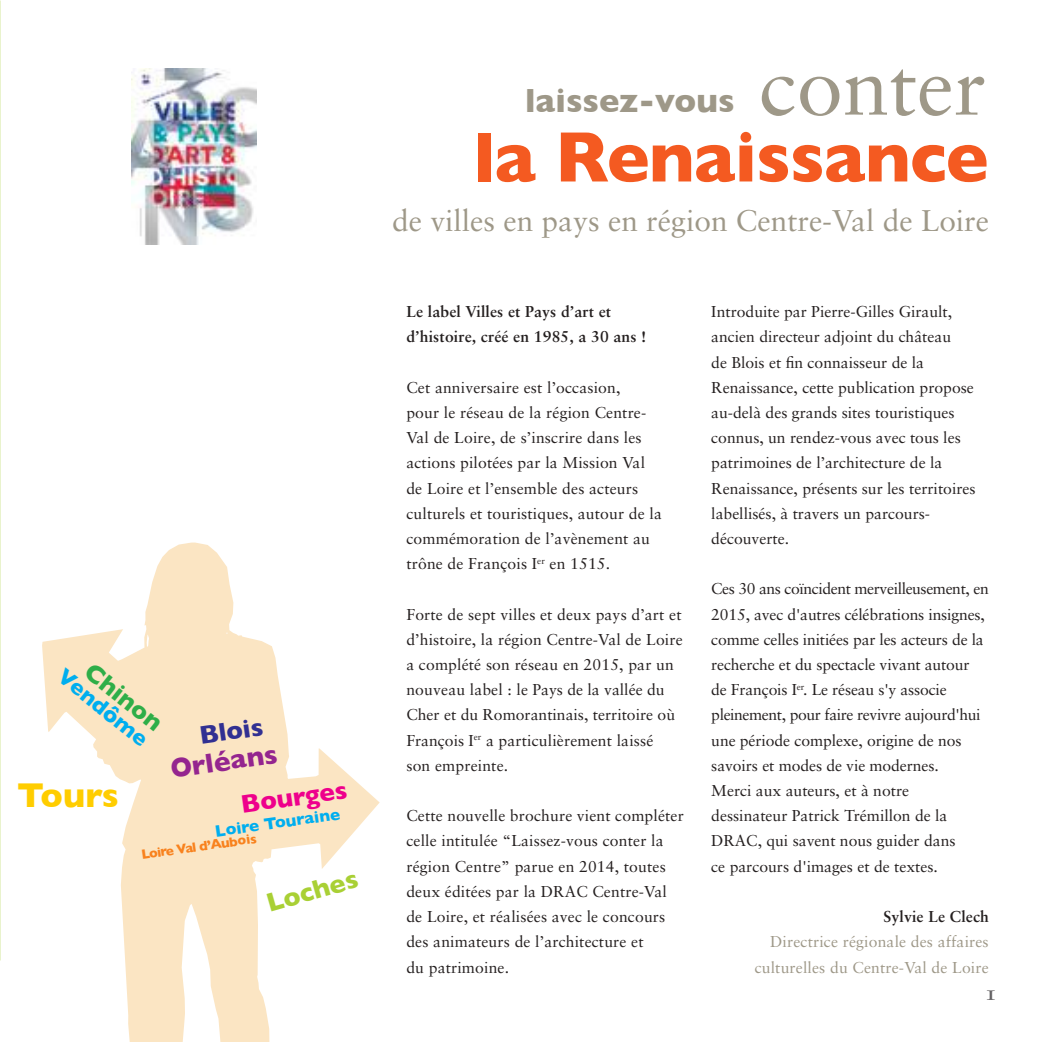
<style>
.page{position:relative;width:1042px;height:1042px;background:#fff}
.page>*{position:absolute;margin:0;border:0;box-sizing:border-box;transform-origin:0 0}
.t1{font:83.3px "Sabon";color:#9e9888}
.t2{font:700 72.27px "Gill Sans";letter-spacing:-.015em;color:#f45a21}
.t3{font:700 35px "Gill Sans";letter-spacing:-.015em;color:#ffcd00}
.t4{font:700 34.12px "Gill Sans";color:#9e9888}
.t5{font:29.93px "Sabon";color:#9e9888}
.t6{font:700 28px "Gill Sans";color:#94258f;scale:.9 1}
.t7{font:700 26.95px "Gill Sans";color:#a9d035}
.t8{font:700 26.07px "Gill Sans";color:#313092}
.t9{font:700 25.9px "Gill Sans";color:#ee008c}
.t10{font:700 25.38px "Gill Sans";color:#2eae48}
.t11{font:700 22.57px "Gill Sans";color:#00aeef}
.t12{font:21px "Sabon Bold Os F";color:#656365}
.t13{font:700 16.8px "Gill Sans";color:#00aeef}
.t14{font:15.75px/25.2px "Sabon";color:#241f1f}
.t15{font:15.75px/25.2px "Sabon";letter-spacing:.01em;color:#9e9888;text-align:right}
.t16{font:700 15.75px/25.2px "Sabon";letter-spacing:.01em;color:#241f1f}
.t17{font:15.75px "Sabon Bold Os F";letter-spacing:.01em;color:#241f1f}
.t18{font:700 13.65px "Gill Sans";color:#f8821e}
</style>
<div class="page">
<svg style="left:42px;top:542px;width:338px;height:500px"></svg>
<img style="left:132px;top:69px;width:124px;height:176px">
<img style="left:0;top:0;width:1px;height:960px">
<h3 class="t10" style="left:100px;top:652px;width:93px;rotate:38deg">Chinon</h3>
<h3 class="t11" style="left:72px;top:659px;width:110px;rotate:39deg">Vendôme</h3>
<h3 class="t8" style="left:197px;top:714px;width:66px;rotate:-8deg">Blois</h3>
<h3 class="t6" style="left:168px;top:746px;width:121px;rotate:-8deg">Orléans</h3>
<h3 class="t3" style="left:17px;top:767px;width:103px">Tours</h3>
<h3 class="t9" style="left:238px;top:784px;width:109px;rotate:-8deg">Bourges</h3>
<p class="t13" style="left:213px;top:818px;width:128px;rotate:-8deg">Loire Touraine</p>
<p class="t18" style="left:140px;top:843px;width:118px;rotate:-8deg">Loire Val d’Aubois</p>
<h3 class="t7" style="left:261px;top:883px;width:96px;rotate:-16deg">Loches</h3>
<h1 class="t1" style="left:760px;top:36px;width:228px">conter</h1>
<h2 class="t2" style="left:473px;top:100px;width:517px">la Renaissance</h2>
<h3 class="t4" style="left:525px;top:73px;width:211px">laissez-vous</h3>
<h3 class="t5" style="left:392px;top:203px;width:598px">de villes en pays en région Centre-Val de Loire</h3>
<p class="t16" style="left:406px;top:299px;width:242px">Le label Villes et Pays d’art et d’histoire, créé en 1985, a 30 ans !</p>
<p class="t14" style="left:406px;top:374px;width:257px">Cet anniversaire est l’occasion,<br>pour le réseau de la région Centre-Val de Loire, de s’inscrire dans les actions pilotées par la Mission Val de Loire et l’ensemble des acteurs culturels et touristiques, autour de la commémoration de l’avènement au trône de François I<sup>er</sup> en 1515.</p>
<p class="t14" style="left:406px;top:601px;width:278px">Forte de sept villes et deux pays d’art et d’histoire, la région Centre-Val de Loire a complété son réseau en 2015, par un nouveau label : le Pays de la vallée du Cher et du Romorantinais, territoire où François I<sup>er</sup> a particulièrement laissé<br>son empreinte.</p>
<p class="t14" style="left:406px;top:803px;width:279px">Cette nouvelle brochure vient compléter celle intitulée “Laissez-vous conter la région Centre” parue en 2014, toutes deux éditées par la DRAC Centre-Val de Loire, et réalisées avec le concours des animateurs de l’architecture et<br>du patrimoine.</p>
<p class="t14" style="left:711px;top:299px;width:266px">Introduite par Pierre-Gilles Girault, ancien directeur adjoint du château<br>de Blois et fin connaisseur de la Renaissance, cette publication propose au-delà des grands sites touristiques connus, un rendez-vous avec tous les patrimoines de l’architecture de la Renaissance, présents sur les territoires labellisés, à travers un parcours&shy;découverte.</p>
<p class="t14" style="left:711px;top:576px;width:279px">Ces 30 ans coïncident merveilleusement, en 2015, avec d'autres célébrations insignes, comme celles initiées par les acteurs de la recherche et du spectacle vivant autour de François I<sup>er</sup>. Le réseau s'y associe pleinement, pour faire revivre aujourd'hui une période complexe, origine de nos savoirs et modes de vie modernes.<br>Merci aux auteurs, et à notre dessinateur Patrick Trémillon de la DRAC, qui savent nous guider dans<br>ce parcours d'images et de textes.</p>
<p class="t17" style="left:883px;top:907px;width:107px">Sylvie Le Clech</p>
<p class="t15" style="left:755px;top:929px;width:235px">Directrice régionale des affaires culturelles du Centre-Val de Loire</p>
<h3 class="t12" style="left:985px;top:979px;width:13px">1</h3>
</div>
